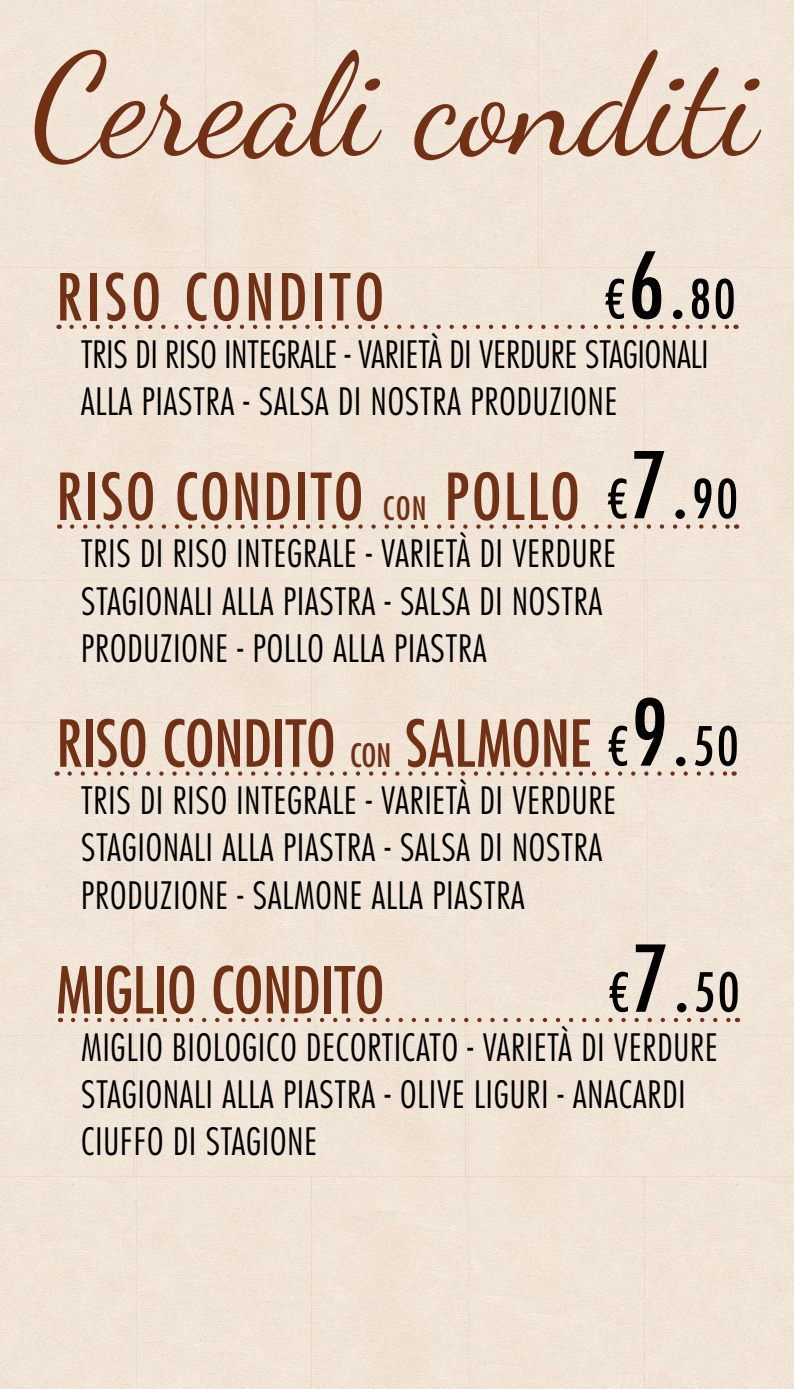
<style>
.page{position:relative;width:794px;height:1389px;background:#f0e5d6}
.page>*{position:absolute;margin:0;border:0;box-sizing:border-box;transform-origin:0 0}
.t1{font:142.62px "Dancing Script OT";color:#723115}
.t2{font:condensed 63px "Futura Std";letter-spacing:.03em;color:#723115}
.t3{font:condensed 63px "Futura Std";letter-spacing:-.005em;color:#723115}
.t4{font:condensed 63px "Futura Std";letter-spacing:.065em;color:#723115}
.t5{font:condensed 52.5px "Futura Std";letter-spacing:.05em;color:#000}
.t6{font:300 condensed 36.75px/47.2px "Futura Std";letter-spacing:.025em;color:#000}
.t7{font:300 condensed 36.75px "Futura Std";color:#000}
.s1{font-size:89.25px}
.s2{font-size:78.75px}
.s3{font-size:31.5px}
</style>
<div class="page">
<svg style="left:72px;top:325px;width:657px;height:4px;background:#ceb4a2"></svg>
<svg style="left:72px;top:524px;width:657px;height:5px;background:#d4bcab"></svg>
<svg style="left:70px;top:771px;width:657px;height:5px;background:#d4bcab"></svg>
<svg style="left:73px;top:1018px;width:657px;height:4px;background:#cdb3a1"></svg>
<h1 class="t1" style="left:32px;top:21px;width:727px">Cereali conditi</h1>
<h3 class="t5" style="left:604px;top:268px;width:133px">€<span class="s1">6</span><span class="s2">.</span>80</h3>
<h2 class="t4" style="left:56px;top:259px;width:329px">RISO CONDITO</h2>
<p class="t6" style="left:81px;top:331px;width:98px">TRIS DIRISO</p>
<p class="t6" style="left:225px;top:331px;width:14px">INTEGRALE</p>
<p class="t6" style="left:345px;top:331px;width:27px">- VARIET</p>
<p class="t6" style="left:428px;top:331px;width:66px">À DI VERDURE</p>
<p class="t7" style="left:585px;top:332px;width:125px">STAGIONALI</p>
<p class="t6" style="left:81px;top:378px;width:14px">ALLA</p>
<p class="t6" style="left:142px;top:378px;width:28px">PIASTRA</p>
<p class="t6" style="left:244px;top:378px;width:30px">- SALSA</p>
<p class="t6" style="left:338px;top:378px;width:49px">DI NOSTRA</p>
<p class="t6" style="left:470px;top:378px;width:30px">PRODUZIONE</p>
<h3 class="t5" style="left:606px;top:467px;width:133px">€<span class="s1">7</span><span class="s2">.</span>90</h3>
<h2 class="t2" style="left:56px;top:459px;width:525px">RISO CONDITO <span class="s3">CON</span> POLLO</h2>
<p class="t6" style="left:81px;top:530px;width:14px">TRIS</p>
<p class="t6" style="left:140px;top:530px;width:47px">DI RISO</p>
<p class="t6" style="left:237px;top:530px;width:14px">INTEGRALE</p>
<p class="t6" style="left:366px;top:530px;width:29px">- VARIET</p>
<p class="t6" style="left:457px;top:530px;width:71px">À DI VERDURE</p>
<p class="t6" style="left:81px;top:577px;width:156px">STAGIONALI ALLA</p>
<p class="t6" style="left:283px;top:577px;width:28px">PIASTRA</p>
<p class="t6" style="left:385px;top:577px;width:30px">- SALSA</p>
<p class="t6" style="left:479px;top:577px;width:49px">DI NOSTRA</p>
<p class="t6" style="left:81px;top:625px;width:30px">PRODUZIONE</p>
<p class="t6" style="left:237px;top:625px;width:250px">- POLLO ALLA PIASTRA</p>
<h3 class="t5" style="left:607px;top:715px;width:133px">€<span class="s1">9</span><span class="s2">.</span>50</h3>
<h2 class="t3" style="left:56px;top:706px;width:536px">RISO CONDITO <span class="s3">CON</span> SALMONE</h2>
<p class="t6" style="left:81px;top:777px;width:14px">TRIS</p>
<p class="t6" style="left:140px;top:777px;width:47px">DI RISO</p>
<p class="t6" style="left:237px;top:777px;width:14px">INTEGRALE</p>
<p class="t6" style="left:366px;top:777px;width:29px">- VARIET</p>
<p class="t6" style="left:457px;top:777px;width:71px">À DI VERDURE</p>
<p class="t6" style="left:81px;top:824px;width:41px">STAGIONALI</p>
<p class="t6" style="left:222px;top:824px;width:14px">ALLA</p>
<p class="t6" style="left:283px;top:824px;width:28px">PIASTRA</p>
<p class="t6" style="left:385px;top:824px;width:30px">- SALSA</p>
<p class="t6" style="left:479px;top:824px;width:49px">DI NOSTRA</p>
<p class="t6" style="left:81px;top:871px;width:30px">PRODUZIONE</p>
<p class="t6" style="left:237px;top:871px;width:289px">- SALMONE ALLA PIASTRA</p>
<h3 class="t5" style="left:608px;top:961px;width:133px">€<span class="s1">7</span><span class="s2">.</span>50</h3>
<h2 class="t2" style="left:56px;top:952px;width:56px">MIGLIO</h2>
<h2 class="t2" style="left:211px;top:952px;width:26px">CONDITO</h2>
<p class="t6" style="left:81px;top:1024px;width:638px">MIGLIO BIOLOGICO DECORTICATO - VARIETÀ DI VERDURE<br>STAGIONALI ALLA PIASTRA - OLIVE LIGURI - ANACARDI<br>CIUFFO DI STAGIONE</p>
</div>
